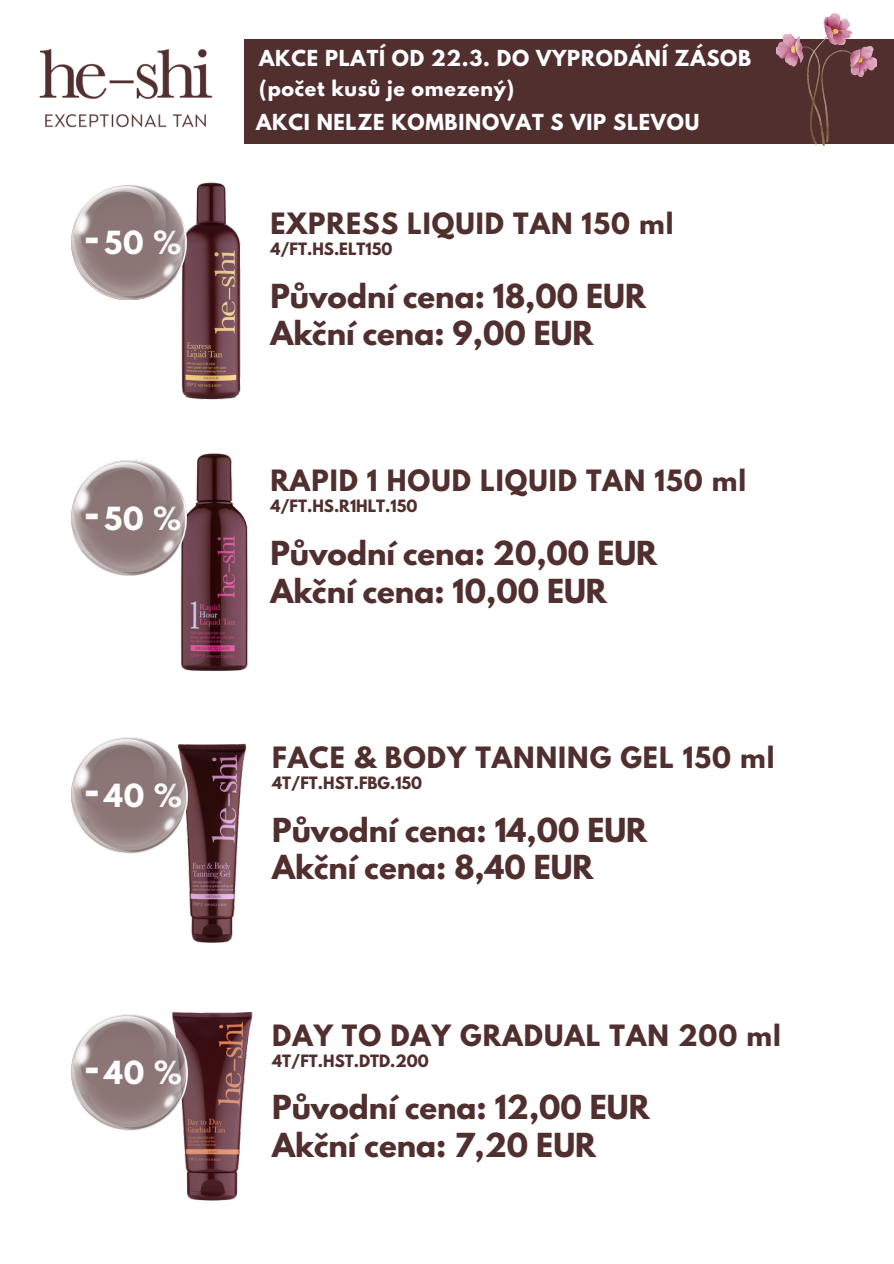
<style>
.page{position:relative;width:894px;height:1264px;background:#fff}
.page>*{position:absolute;margin:0;border:0;box-sizing:border-box;transform-origin:0 0}
.t1{font:700 36.6px "League Spartan";color:#fff}
.t2{font:700 29.4px/37.2px "League Spartan";color:#512f2f}
.t3{font:700 28.2px "League Spartan";letter-spacing:.04em;color:#fff}
.t4{font:700 25.95px "League Spartan";letter-spacing:.04em;color:#512f2f}
.t5{font:700 19.5px "League Spartan";letter-spacing:.04em;color:#fff}
.t6{font:700 19.05px "League Spartan";letter-spacing:.04em;color:#fff}
.t7{font:700 15px "League Spartan";color:#512f2f}
</style>
<div class="page">
<img style="left:39px;top:49px;width:174px;height:79px">
<img style="left:181px;top:182px;width:60px;height:218px">
<div style="left:244px;top:40px;width:649px;height:104px;background:#512f2f"></div>
<img style="left:775px;top:14px;width:101px;height:131px">
<img style="left:180px;top:453px;width:68px;height:218px">
<img style="left:72px;top:185px;width:115px;height:115px">
<img style="left:72px;top:460px;width:115px;height:115px">
<img style="left:187px;top:743px;width:60px;height:200px">
<img style="left:72px;top:737px;width:115px;height:116px">
<img style="left:172px;top:1011px;width:81px;height:190px">
<img style="left:72px;top:1014px;width:115px;height:116px">
<p class="t1" style="left:84px;top:218px;width:18px">-</p>
<h4 class="t3" style="left:104px;top:229px;width:79px">50 %</h4>
<p class="t1" style="left:84px;top:494px;width:18px">-</p>
<p class="t3" style="left:104px;top:504px;width:79px">50 %</p>
<h2 class="t1" style="left:84px;top:771px;width:18px">-</h2>
<p class="t3" style="left:104px;top:781px;width:79px">40 %</p>
<p class="t1" style="left:84px;top:1048px;width:18px">-</p>
<p class="t3" style="left:104px;top:1058px;width:79px">40 %</p>
<h3 class="t5" style="left:259px;top:49px;width:493px">AKCE PLATÍ OD 22.3. DO VYPRODÁNÍ ZÁSOB</h3>
<p class="t6" style="left:259px;top:79px;width:256px">(počet kusů je omezený)</p>
<p class="t5" style="left:256px;top:113px;width:444px">AKCI NELZE KOMBINOVAT S VIP SLEVOU</p>
<h2 class="t4" style="left:270px;top:211px;width:404px">EXPRESS LIQUID TAN 150 ml</h2>
<p class="t7" style="left:270px;top:241px;width:123px">4/FT.HS.ELT150</p>
<p class="t2" style="left:270px;top:281px;width:377px">Původní cena: 18,00 EUR<br>Akční cena: 9,00 EUR</p>
<p class="t4" style="left:270px;top:468px;width:477px">RAPID 1 HOUD LIQUID TAN 150 ml</p>
<h1 class="t7" style="left:270px;top:499px;width:148px">4/FT.HS.R1HLT.150</h1>
<h3 class="t2" style="left:270px;top:538px;width:388px">Původní cena: 20,00 EUR<br>Akční cena: 10,00 EUR</h3>
<p class="t4" style="left:272px;top:745px;width:504px">FACE &amp; BODY TANNING GEL 150 ml</p>
<h2 class="t7" style="left:272px;top:776px;width:151px">4T/FT.HST.FBG.150</h2>
<p class="t2" style="left:272px;top:815px;width:376px">Původní cena: 14,00 EUR<br>Akční cena: 8,40 EUR</p>
<p class="t4" style="left:272px;top:1022px;width:510px">DAY TO DAY GRADUAL TAN 200 ml</p>
<p class="t7" style="left:272px;top:1053px;width:158px">4T/FT.HST.DTD.200</p>
<p class="t2" style="left:272px;top:1092px;width:379px">Původní cena: 12,00 EUR<br>Akční cena: 7,20 EUR</p>
</div>
